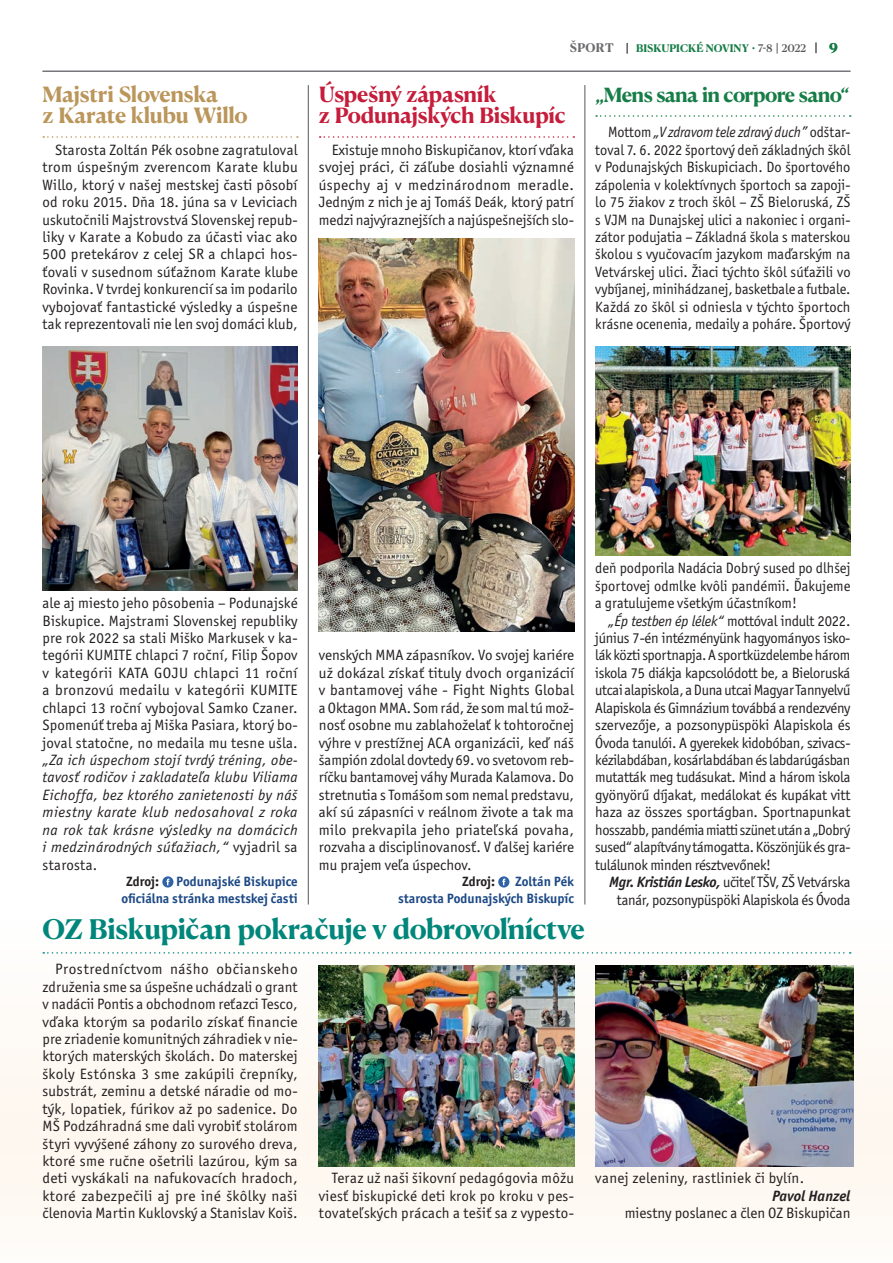
<style>
.page{position:relative;width:893px;height:1263px;background:#fff}
.page>*{position:absolute;margin:0;border:0;box-sizing:border-box;transform-origin:0 0}
.t1{font:700 27px "Canela Text";letter-spacing:-.02em;color:#00867a}
.t2{font:700 21px/21px "Canela Text";letter-spacing:-.015em;color:#c51d3b}
.t3{font:700 21px/21px "Canela Text";letter-spacing:-.02em;color:#bb965b}
.t4{font:700 19.5px "Canela Text";letter-spacing:-.035em;color:#177d47}
.t5{font:15px/17.4px "Officina Sans Itc TOT";color:#231f20;text-align:justify}
.t6{font:15px/17.4px "Officina Sans Itc TOT";color:#231f20;text-align:justify;scale:.95 1}
.t7{font:italic 15px/17.4px "Officina Sans Itc TOT";letter-spacing:.025em;color:#231f20;text-align:justify}
.t8{font:15px/17.4px "Officina Sans Itc TOT";color:#231f20;text-align:justify;scale:.96 1}
.t9{font:15px/17.4px "Officina Sans Itc TOT";letter-spacing:-.02em;color:#231f20;text-align:center}
.t10{font:15px "Officina Sans Itc TOT";letter-spacing:.02em;color:#231f20}
.t11{font:italic 700 15px "Officina Sans Itc TOT";color:#231f20}
.t12{font:700 13.5px/16.5px "Officina Sans Itc TOT";color:#1d4985;text-align:right}
.t13{font:700 13.5px "Officina Sans Itc TOT";color:#231f20}
.t14{font:700 13.5px "Canela Text";color:#177d47}
.t15{font:700 12px "Canela Text";letter-spacing:.02em;color:#6c6d70}
.t16{font:700 10.5px "Canela Text";letter-spacing:-.005em;color:#177d47}
.s1{font-weight:500;font-size:13.5px}
.s2{font-weight:500;color:#57585a}
.s3{font-style:italic}
.s4{font-style:normal}
.s5{font-weight:700;font-style:italic}
</style>
<div class="page">
<div style="left:0;top:911px;width:893px;height:352px;background:#fefaf5"></div>
<hr style="left:43px;top:71px;width:807px;height:1px;background:#6c6d70">
<svg style="left:43px;top:136px;width:255px;height:2px"></svg>
<svg style="left:162px;top:876px;width:11px;height:11px"></svg>
<svg style="left:166px;top:879px;width:3px;height:6px"></svg>
<svg style="left:320px;top:136px;width:254px;height:2px"></svg>
<svg style="left:498px;top:876px;width:11px;height:11px"></svg>
<svg style="left:502px;top:879px;width:3px;height:6px"></svg>
<svg style="left:596px;top:115px;width:255px;height:2px"></svg>
<img style="left:319px;top:239px;width:255px;height:392px">
<hr style="left:308px;top:85px;width:1px;height:819px;background:#57585a">
<hr style="left:585px;top:85px;width:1px;height:819px;background:#57585a">
<img style="left:43px;top:347px;width:255px;height:244px">
<img style="left:595px;top:347px;width:255px;height:209px">
<svg style="left:43px;top:952px;width:808px;height:2px"></svg>
<img style="left:319px;top:965px;width:255px;height:201px">
<img style="left:595px;top:965px;width:258px;height:201px">
<h2 class="t3" style="left:43px;top:81px;width:207px">Majstri Slovenska<br>z Karate klubu Willo</h2>
<p class="t5" style="left:43px;top:141px;width:257px;text-indent:13px">Starosta Zoltán Pék osobne zagratuloval trom úspešným zverencom Karate klubu Willo, ktorý v našej mestskej časti pôsobí od roku 2015. Dňa 18. júna sa v Leviciach uskutočnili Majstrovstvá Slovenskej repub&shy;liky v Karate a Kobudo za účasti viac ako 500 pretekárov z celej SR a chlapci hos&shy;ťovali v susednom súťažnom Karate klube Rovinka. V tvrdej konkurencií sa im podarilo vybojovať fantastické výsledky a úspešne tak reprezentovali nie len svoj domáci klub,</p>
<p class="t15" style="left:570px;top:37px;width:46px">ŠPORT</p>
<p class="t16" style="left:636px;top:39px;width:172px">BISKUPICKÉ NOVINY <span class="s1">·</span> <span class="s2">7-8 2022</span></p>
<p class="t14" style="left:829px;top:36px;width:10px">9</p>
<h2 class="t2" style="left:319px;top:81px;width:248px">Úspešný zápasník<br>z Podunajských Biskupíc</h2>
<p class="t5" style="left:319px;top:141px;width:257px;text-indent:13px">Existuje mnoho Biskupičanov, ktorí vďaka svojej práci, či záľube dosiahli významné úspechy aj v medzinárodnom meradle.<br>Jedným z nich je aj Tomáš Deák, ktorý patrí medzi najvýraznejších a najúspešnejších slo-</p>
<h3 class="t4" style="left:595px;top:77px;width:256px">„Mens sana in corpore sano“</h3>
<p class="t6" style="left:595px;top:124px;width:270px;text-indent:13px">Mottom <span class="s3">„V zdravom tele zdravý duch”</span> odštar&shy;toval 7. 6. 2022 športový deň základných škôl v Podunajských Biskupiciach. Do športového zápolenia v kolektívnych športoch sa zapoji&shy;lo 75 žiakov z troch škôl – ZŠ Bieloruská, ZŠ s VJM na Dunajskej ulici a nakoniec i organi&shy;zátor podujatia – Základná škola s materskou školou s vyučovacím jazykom maďarským na Vetvárskej ulici. Žiaci týchto škôl súťažili vo vybíjanej, minihádzanej, basketbale a futbale.<br>Každá zo škôl si odniesla v týchto športoch krásne ocenenia, medaily a poháre. Športový</p>
<p class="t5" style="left:43px;top:594px;width:257px">ale aj miesto jeho pôsobenia – Podunajské Biskupice. Majstrami Slovenskej republiky pre rok 2022 sa stali Miško Markusek v ka&shy;tegórii KUMITE chlapci 7 roční, Filip Šopov v kategórii KATA GOJU chlapci 11 roční a bronzovú medailu v kategórii KUMITE chlapci 13 roční vybojoval Samko Czaner.<br>Spomenúť treba aj Miška Pasiara, ktorý bo&shy;joval statočne, no medaila mu tesne ušla.</p>
<p class="t7" style="left:43px;top:751px;width:257px">„Za ich úspechom stojí tvrdý tréning, obe&shy;tavosť rodičov i zakladateľa klubu Viliama Eichoffa, bez ktorého zanietenosti by náš miestny karate klub nedosahoval z roka na rok tak krásne výsledky na domácich i medzinárodných súťažiach,“ <span class="s4">vyjadril sa starosta.</span></p>
<p class="t13" style="left:126px;top:873px;width:35px">Zdroj:</p>
<p class="t12" style="left:121px;top:873px;width:178px">Podunajské Biskupice<br>oficiálna stránka mestskej časti</p>
<p class="t5" style="left:319px;top:647px;width:257px">venských MMA zápasníkov. Vo svojej kariére už dokázal získať tituly dvoch organizácií v bantamovej váhe - Fight Nights Global a Oktagon MMA. Som rád, že som mal tú mož&shy;nosť osobne mu zablahoželať k tohtoročnej výhre v prestížnej ACA organizácii, keď náš šampión zdolal dovtedy 69. vo svetovom reb&shy;ríčku bantamovej váhy Murada Kalamova. Do stretnutia s Tomášom som nemal predstavu, akí sú zápasníci v reálnom živote a tak ma milo prekvapila jeho priateľská povaha, rozvaha a disciplinovanosť. V ďalšej kariére mu prajem veľa úspechov.</p>
<p class="t13" style="left:462px;top:873px;width:35px">Zdroj:</p>
<p class="t12" style="left:398px;top:873px;width:177px">Zoltán Pék<br>starosta Podunajských Biskupíc</p>
<p class="t8" style="left:595px;top:560px;width:267px">deň podporila Nadácia Dobrý sused po dlhšej športovej odmlke kvôli pandémii. Ďakujeme a gratulujeme všetkým účastníkom!</p>
<p class="t5" style="left:595px;top:612px;width:257px;text-indent:13px"><span class="s3">„Ép testben ép lélek“</span> mottóval indult 2022. június 7-én intézményünk hagyományos isko&shy;lák közti sportnapja. Asportküzdelembe három iskola 75 diákja kapcsolódott be, a Bieloruská utcai alapiskola, aDuna utcai Magyar Tannyelvű Alapiskola és Gimnázium továbbá a rendezvény szervezője, a pozsonypüspöki Alapiskola és Óvoda tanulói. A gyerekek kidobóban, szivacs&shy;kézilabdában, kosárlabdában és labdarúgásban mutatták meg tudásukat. Mind a három iskola gyönyörű díjakat, medálokat és kupákat vitt haza az összes sportágban. Sportnapunkat hosszabb, pandémia miatti szünet után a„Dobrý sused“ alapítvány támogatta. Köszönjük és gra&shy;tulálunok minden résztvevőnek!</p>
<p class="t9" style="left:609px;top:873px;width:243px"><span class="s5">Mgr. Kristián Lesko,</span> učiteľ TŠV, ZŠ Vetvárska tanár, pozsonypüspöki Alapiskola és Óvoda</p>
<h1 class="t1" style="left:43px;top:904px;width:544px">OZ Biskupičan pokračuje v dobrovoľníctve</h1>
<p class="t5" style="left:43px;top:960px;width:257px;text-indent:13px">Prostredníctvom nášho občianskeho združenia sme sa úspešne uchádzali o grant v nadácii Pontis a obchodnom reťazci Tesco, vďaka ktorým sa podarilo získať financie pre zriadenie komunitných záhradiek v nie&shy;ktorých materských školách. Do materskej školy Estónska 3 sme zakúpili črepníky, substrát, zeminu a detské náradie od mo&shy;týk, lopatiek, fúrikov až po sadenice. Do MŠ Podzáhradná sme dali vyrobiť stolárom štyri vyvýšené záhony zo surového dreva, ktoré sme ručne ošetrili lazúrou, kým sa deti vyskákali na nafukovacích hradoch, ktoré zabezpečili aj pre iné škôlky naši členovia Martin Kuklovský a Stanislav Koiš.</p>
<p class="t5" style="left:319px;top:1170px;width:257px;text-indent:13px">Teraz už naši šikovní pedagógovia môžu viesť biskupické deti krok po kroku v pes&shy;tovateľských prácach a tešiť sa z vypesto-</p>
<p class="t10" style="left:595px;top:1170px;width:210px">vanej zeleniny, rastliniek či bylín.</p>
<p class="t11" style="left:772px;top:1187px;width:80px">Pavol Hanzel</p>
<p class="t5" style="left:625px;top:1205px;width:227px">miestny poslanec a člen OZ Biskupičan</p>
</div>
